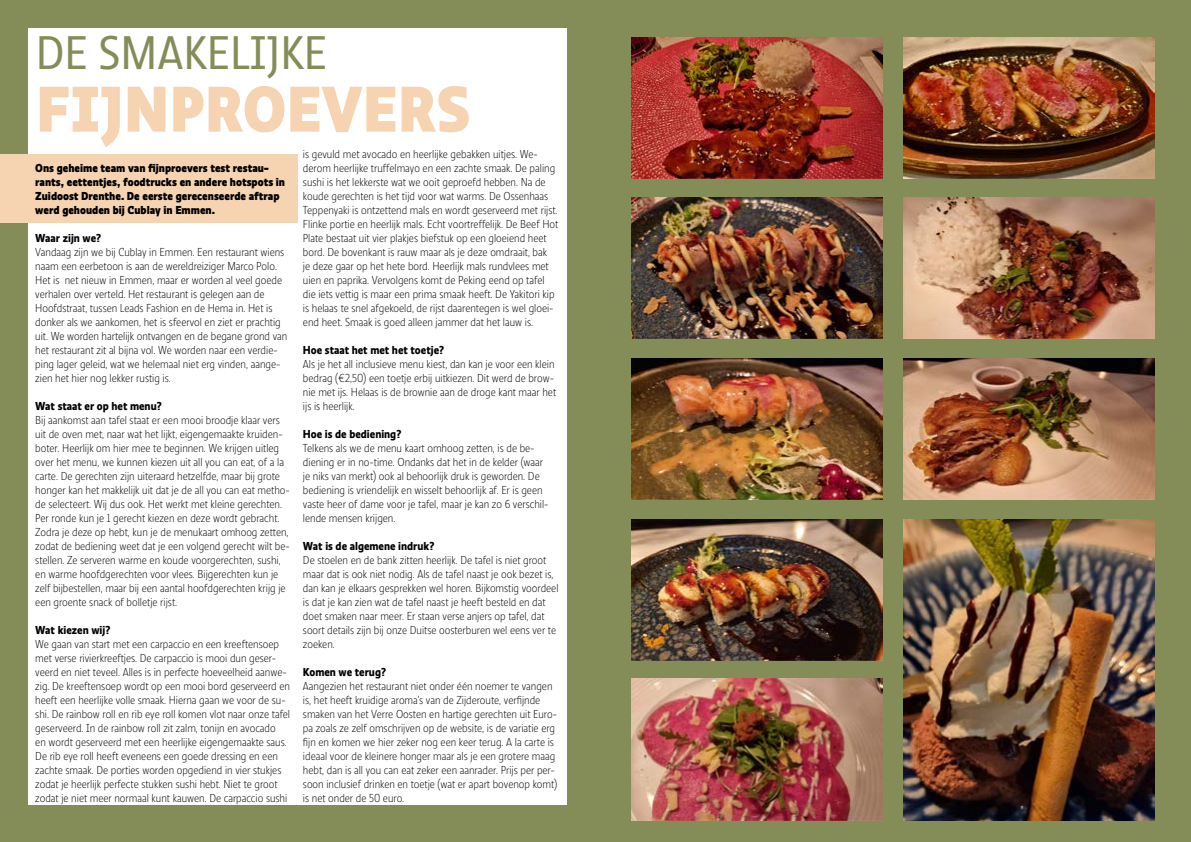
<style>
.page{position:relative;width:1191px;height:842px;background:#848d58}
.page>*{position:absolute;margin:0;border:0;box-sizing:border-box;transform-origin:0 0}
.t1{font:800 67px "Ratio Display";color:#f6d4b2}
.t2{font:49px "Ratio Display";color:#848d58}
.t3{font:300 12px/14px "Ratio Display";color:#000}
.t4{font:800 12px/14px "Ratio Display";color:#000}
.t5{font:700 12px "Ratio Display";color:#000}
</style>
<div class="page">
<div style="left:28px;top:28px;width:539px;height:777px;background:#fff"></div>
<div style="left:0;top:154px;width:298px;height:69px;background:#f6d4b2"></div>
<img style="left:904px;top:37px;width:251px;height:141px">
<img style="left:903px;top:358px;width:251px;height:141px">
<img style="left:631px;top:358px;width:251px;height:141px">
<img style="left:631px;top:519px;width:251px;height:141px">
<img style="left:631px;top:679px;width:251px;height:141px">
<img style="left:904px;top:197px;width:251px;height:141px">
<img style="left:904px;top:519px;width:251px;height:301px">
<img style="left:631px;top:197px;width:251px;height:141px">
<img style="left:631px;top:37px;width:251px;height:141px">
<h2 class="t2" style="left:36px;top:25px;width:293px">DE SMAKELIJKE</h2>
<h1 class="t1" style="left:36px;top:66px;width:436px">FIJNPROEVERS</h1>
<p class="t4" style="left:35px;top:160px;width:251px">Ons geheime team van fijnproevers test restau&shy;rants, eettentjes, foodtrucks en andere hotspots in Zuidoost Drenthe. De eerste gerecenseerde aftrap werd gehouden bij Cublay in Emmen.</p>
<p class="t5" style="left:35px;top:230px;width:67px">Waar zijn we?</p>
<p class="t3" style="left:35px;top:245px;width:253px">Vandaag zijn we bij Cublay in Emmen. Een restaurant wiens naam een eerbetoon is aan de wereldreiziger Marco Polo.<br>Het is net nieuw in Emmen, maar er worden al veel goede verhalen over verteld. Het restaurant is gelegen aan de Hoofdstraat, tussen Leads Fashion en de Hema in. Het is donker als we aankomen, het is sfeervol en ziet er prachtig uit. We worden hartelijk ontvangen en de begane grond van het restaurant zit al bijna vol. We worden naar een verdie&shy;ping lager geleid, wat we helemaal niet erg vinden, aange&shy;zien het hier nog lekker rustig is.</p>
<p class="t5" style="left:35px;top:398px;width:128px">Wat staat er op het menu?</p>
<p class="t3" style="left:35px;top:413px;width:256px">Bij aankomst aan tafel staat er een mooi broodje klaar vers uit de oven met, naar wat het lijkt, eigengemaakte kruiden&shy;boter. Heerlijk om hier mee te beginnen. We krijgen uitleg over het menu, we kunnen kiezen uit all you can eat, of a la carte. De gerechten zijn uiteraard hetzelfde, maar bij grote honger kan het makkelijk uit dat je de all you can eat metho&shy;de selecteert. Wij dus ook. Het werkt met kleine gerechten.<br>Per ronde kun je 1 gerecht kiezen en deze wordt gebracht.<br>Zodra je deze op hebt, kun je de menukaart omhoog zetten, zodat de bediening weet dat je een volgend gerecht wilt be&shy;stellen. Ze serveren warme en koude voorgerechten, sushi, en warme hoofdgerechten voor vlees. Bijgerechten kun je zelf bijbestellen, maar bij een aantal hoofdgerechten krijg je een groente snack of bolletje rijst.</p>
<p class="t5" style="left:35px;top:622px;width:77px">Wat kiezen wij?</p>
<p class="t3" style="left:35px;top:637px;width:256px">We gaan van start met een carpaccio en een kreeftensoep met verse rivierkreeftjes. De carpaccio is mooi dun geser&shy;veerd en niet teveel. Alles is in perfecte hoeveelheid aanwe&shy;zig. De kreeftensoep wordt op een mooi bord geserveerd en heeft een heerlijke volle smaak. Hierna gaan we voor de su&shy;shi. De rainbow roll en rib eye roll komen vlot naar onze tafel geserveerd. In de rainbow roll zit zalm, tonijn en avocado<br>en wordt geserveerd met een heerlijke eigengemaakte saus.<br>De rib eye roll heeft eveneens een goede dressing en een zachte smaak. De porties worden opgediend in vier stukjes zodat je heerlijk perfecte stukken sushi hebt. Niet te groot zodat je niet meer normaal kunt kauwen. De carpaccio sushi</p>
<p class="t3" style="left:303px;top:147px;width:257px">is gevuld met avocado en heerlijke gebakken uitjes. We&shy;derom heerlijke truffelmayo en een zachte smaak. De paling sushi is het lekkerste wat we ooit geproefd hebben. Na de koude gerechten is het tijd voor wat warms. De Ossenhaas Teppenyaki is ontzettend mals en wordt geserveerd met rijst.<br>Flinke portie en heerlijk mals. Echt voortreffelijk. De Beef Hot Plate bestaat uit vier plakjes biefstuk op een gloeiend heet bord. De bovenkant is rauw maar als je deze omdraait, bak<br>je deze gaar op het hete bord. Heerlijk mals rundvlees met uien en paprika. Vervolgens komt de Peking eend op tafel die iets vettig is maar een prima smaak heeft. De Yakitori kip is helaas te snel afgekoeld, de rijst daarentegen is wel gloei&shy;end heet. Smaak is goed alleen jammer dat het lauw is.</p>
<p class="t5" style="left:303px;top:342px;width:143px">Hoe staat het met het toetje?</p>
<p class="t3" style="left:303px;top:357px;width:255px">Als je het all inclusieve menu kiest, dan kan je voor een klein bedrag (€2,50) een toetje erbij uitkiezen. Dit werd de brow&shy;nie met ijs. Helaas is de brownie aan de droge kant maar het ijs is heerlijk.</p>
<p class="t5" style="left:303px;top:426px;width:100px">Hoe is de bediening?</p>
<p class="t3" style="left:303px;top:441px;width:247px">Telkens als we de menu kaart omhoog zetten, is de be&shy;diening er in no-time. Ondanks dat het in de kelder (waar je niks van merkt) ook al behoorlijk druk is geworden. De bediening is vriendelijk en wisselt behoorlijk af. Er is geen vaste heer of dame voor je tafel, maar je kan zo 6 verschil&shy;lende mensen krijgen.</p>
<p class="t5" style="left:303px;top:538px;width:133px">Wat is de algemene indruk?</p>
<p class="t3" style="left:303px;top:553px;width:257px">De stoelen en de bank zitten heerlijk. De tafel is niet groot maar dat is ook niet nodig. Als de tafel naast je ook bezet is, dan kan je elkaars gesprekken wel horen. Bijkomstig voordeel is dat je kan zien wat de tafel naast je heeft besteld en dat doet smaken naar meer. Er staan verse anjers op tafel, dat soort details zijn bij onze Duitse oosterburen wel eens ver te zoeken.</p>
<p class="t5" style="left:303px;top:664px;width:85px">Komen we terug?</p>
<p class="t3" style="left:303px;top:679px;width:256px">Aangezien het restaurant niet onder één noemer te vangen is, het heeft kruidige aroma’s van de Zijderoute, verfijnde smaken van het Verre Oosten en hartige gerechten uit Euro&shy;pa zoals ze zelf omschrijven op de website, is de variatie erg fijn en komen we hier zeker nog een keer terug. A la carte is ideaal voor de kleinere honger maar als je een grotere maag hebt, dan is all you can eat zeker een aanrader. Prijs per per&shy;soon inclusief drinken en toetje (wat er apart bovenop komt) is net onder de 50 euro.</p>
</div>
